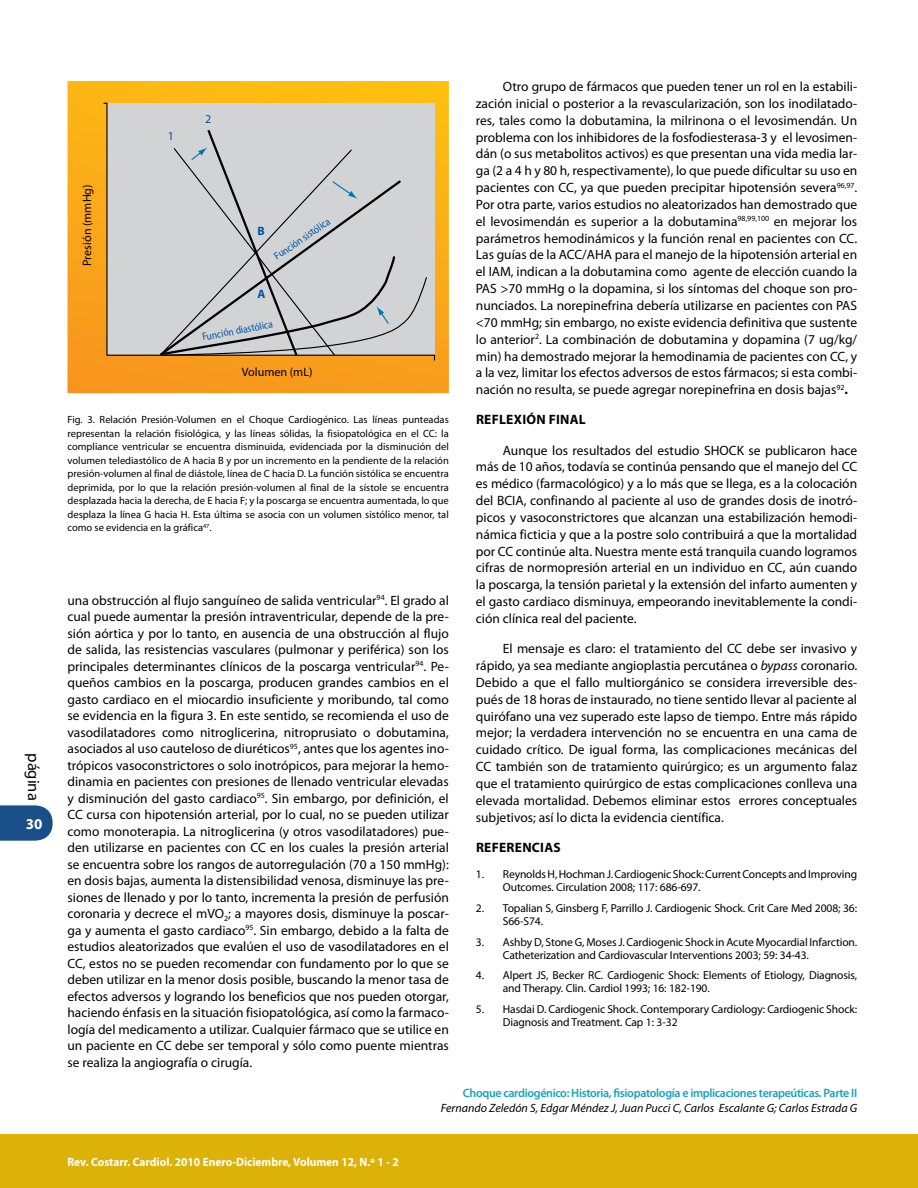
<style>
.page{position:relative;width:918px;height:1188px;background:#fff}
.page>*{position:absolute;margin:0;border:0;box-sizing:border-box;transform-origin:0 0}
.t1{font:16.5px "Myriad Pro";color:#000}
.t2{font:700 15px "Myriad Pro";color:#fff}
.t3{font:700 13.65px "Myriad Pro";color:#000}
.t4{font:13.5px/16.8px "Myriad Pro";color:#000;text-align:justify}
.t5{font:600 12.15px "Myriad Pro";letter-spacing:-.03em;color:#19a1c1}
.t6{font:12.15px "Myriad Pro";color:#000}
.t7{font:12.15px "Myriad Pro";color:#0054a6}
.t8{font:700 12.15px "Myriad Pro";color:#0054a6}
.t9{font:italic 12px "Myriad Pro";color:#000}
.t10{font:700 12px "Myriad Pro";color:#fff;scale:.95 1}
.t11{font:11.55px/13px "Myriad Pro";letter-spacing:-.01em;color:#000}
.t12{font:10.65px "Myriad Pro";color:#0054a6;scale:.9 1}
.t13{font:10.5px/13.5px "Myriad Pro";color:#000;text-align:justify}
.s1{font-weight:700}
.s2{font-style:italic}
</style>
<div class="page">
<svg style="left:0;top:805px;width:53px;height:36px;background:#2d5d92"></svg>
<div style="left:0;top:1134px;width:918px;height:54px;background:#dcb208"></div>
<svg style="left:68px;top:81px;width:381px;height:312px;background:#faa718"></svg>
<svg style="left:102px;top:102px;width:334px;height:260px;background:#d3c9b9"></svg>
<svg style="left:159px;top:127px;width:269px;height:231px;background:#c6c8c7"></svg>
<p class="t1" style="left:44px;top:753px;width:49px;rotate:90deg">página</p>
<p class="t2" style="left:26px;top:814px;width:18px">30</p>
<p class="t6" style="left:80px;top:266px;width:83px;rotate:-90deg">Presión (mmHg)</p>
<p class="t7" style="left:168px;top:129px;width:8px">1</p>
<p class="t7" style="left:205px;top:111px;width:8px">2</p>
<p class="t8" style="left:257px;top:223px;width:9px">B</p>
<p class="t12" style="left:271px;top:251px;width:74px;rotate:-34deg">Función sistólica</p>
<p class="t8" style="left:257px;top:286px;width:9px">A</p>
<p class="t12" style="left:201px;top:331px;width:81px;rotate:-11deg">Función diastólica</p>
<p class="t6" style="left:242px;top:365px;width:72px">Volumen (mL)</p>
<p class="t13" style="left:68px;top:413px;width:383px">Fig. 3. Relación Presión-Volumen en el Choque Cardiogénico. Las líneas punteadas representan la relación fisiológica, y las líneas sólidas, la fisiopatológica en el CC: la compliance ventricular se encuentra disminuida, evidenciada por la disminución del volumen telediastólico de A hacia B y por un incremento en la pendiente de la relación presión-volumen al final de diástole, línea de C hacia D. La función sistólica se encuentra deprimida, por lo que la relación presión-volumen al final de la sístole se encuentra desplazada hacia la derecha, de E hacia F; y la poscarga se encuentra aumentada, lo que desplaza la línea G hacia H. Esta última se asocia con un volumen sistólico menor, tal como se evidencia en la gráfica<sup>47</sup>.</p>
<p class="t4" style="left:67px;top:592px;width:383px">una obstrucción al flujo sanguíneo de salida ventricular<sup>94</sup>. El grado al cual puede aumentar la presión intraventricular, depende de la pre&shy;sión aórtica y por lo tanto, en ausencia de una obstrucción al flujo de salida, las resistencias vasculares (pulmonar y periférica) son los principales determinantes clínicos de la poscarga ventricular<sup>94</sup>. Pe&shy;queños cambios en la poscarga, producen grandes cambios en el gasto cardiaco en el miocardio insuficiente y moribundo, tal como se evidencia en la figura 3. En este sentido, se recomienda el uso de vasodilatadores como nitroglicerina, nitroprusiato o dobutamina, asociados al uso cauteloso de diuréticos<sup>95</sup>, antes que los agentes ino&shy;trópicos vasoconstrictores o solo inotrópicos, para mejorar la hemo&shy;dinamia en pacientes con presiones de llenado ventricular elevadas y disminución del gasto cardiaco<sup>95</sup>. Sin embargo, por definición, el CC cursa con hipotensión arterial, por lo cual, no se pueden utilizar como monoterapia. La nitroglicerina (y otros vasodilatadores) pue&shy;den utilizarse en pacientes con CC en los cuales la presión arterial se encuentra sobre los rangos de autorregulación (70 a 150 mmHg): en dosis bajas, aumenta la distensibilidad venosa, disminuye las pre&shy;siones de llenado y por lo tanto, incrementa la presión de perfusión coronaria y decrece el mVO<sub>2</sub>; a mayores dosis, disminuye la poscar&shy;ga y aumenta el gasto cardiaco<sup>95</sup>. Sin embargo, debido a la falta de estudios aleatorizados que evalúen el uso de vasodilatadores en el CC, estos no se pueden recomendar con fundamento por lo que se deben utilizar en la menor dosis posible, buscando la menor tasa de efectos adversos y logrando los beneficios que nos pueden otorgar, haciendo énfasis en la situación fisiopatológica, así como la farmaco&shy;logía del medicamento a utilizar. Cualquier fármaco que se utilice en un paciente en CC debe ser temporal y sólo como puente mientras se realiza la angiografía o cirugía.</p>
<p class="t4" style="left:476px;top:78px;width:383px;text-indent:27px">Otro grupo de fármacos que pueden tener un rol en la estabili&shy;zación inicial o posterior a la revascularización, son los inodilatado&shy;res, tales como la dobutamina, la milrinona o el levosimendán. Un problema con los inhibidores de la fosfodiesterasa-3 y el levosimen&shy;dán (o sus metabolitos activos) es que presentan una vida media lar&shy;ga (2 a 4 h y 80 h, respectivamente), lo que puede dificultar su uso en pacientes con CC, ya que pueden precipitar hipotensión severa<sup>96,97</sup>.<br>Por otra parte, varios estudios no aleatorizados han demostrado que el levosimendán es superior a la dobutamina<sup>98,99,100</sup> en mejorar los parámetros hemodinámicos y la función renal en pacientes con CC.<br>Las guías de la ACC/AHA para el manejo de la hipotensión arterial en el IAM, indican a la dobutamina como agente de elección cuando la PAS &gt;70 mmHg o la dopamina, si los síntomas del choque son pro&shy;nunciados. La norepinefrina debería utilizarse en pacientes con PAS &lt;70 mmHg; sin embargo, no existe evidencia definitiva que sustente lo anterior<sup>2</sup>. La combinación de dobutamina y dopamina (7 ug/kg/ min) ha demostrado mejorar la hemodinamia de pacientes con CC, y a la vez, limitar los efectos adversos de estos fármacos; si esta combi&shy;nación no resulta, se puede agregar norepinefrina en dosis bajas<sup>92</sup><span class="s1">.</span></p>
<p class="t3" style="left:476px;top:411px;width:49px">Ref lexión</p>
<p class="t3" style="left:549px;top:411px;width:3px">fina</p>
<p class="t3" style="left:579px;top:411px;width:8px">l</p>
<p class="t4" style="left:476px;top:441px;width:383px;text-indent:27px">Aunque los resultados del estudio SHOCK se publicaron hace más de 10 años, todavía se continúa pensando que el manejo del CC es médico (farmacológico) y a lo más que se llega, es a la colocación del BCIA, confinando al paciente al uso de grandes dosis de inotró&shy;picos y vasoconstrictores que alcanzan una estabilización hemodi&shy;námica ficticia y que a la postre solo contribuirá a que la mortalidad por CC continúe alta. Nuestra mente está tranquila cuando logramos cifras de normopresión arterial en un individuo en CC, aún cuando la poscarga, la tensión parietal y la extensión del infarto aumenten y el gasto cardiaco disminuya, empeorando inevitablemente la condi&shy;ción clínica real del paciente.</p>
<p class="t4" style="left:476px;top:640px;width:383px;text-indent:27px">El mensaje es claro: el tratamiento del CC debe ser invasivo y rápido, ya sea mediante angioplastia percutánea o <span class="s2">bypass</span> coronario.<br>Debido a que el fallo multiorgánico se considera irreversible des&shy;pués de 18 horas de instaurado, no tiene sentido llevar al paciente al quirófano una vez superado este lapso de tiempo. Entre más rápido mejor; la verdadera intervención no se encuentra en una cama de cuidado crítico. De igual forma, las complicaciones mecánicas del CC también son de tratamiento quirúrgico; es un argumento falaz que el tratamiento quirúrgico de estas complicaciones conlleva una elevada mortalidad. Debemos eliminar estos errores conceptuales subjetivos; así lo dicta la evidencia científica.</p>
<p class="t3" style="left:476px;top:838px;width:10px">Referencias</p>
<p class="t11" style="left:503px;top:868px;width:356px;text-indent:-27px">1. Reynolds H, Hochman J. Cardiogenic Shock: Current Concepts and Improving<br>Outcomes. Circulation 2008; 117: 686-697.</p>
<p class="t11" style="left:503px;top:901px;width:356px;text-indent:-27px">2. Topalian S, Ginsberg F, Parrillo J. Cardiogenic Shock. Crit Care Med 2008; 36:<br>S66-S74.</p>
<p class="t11" style="left:503px;top:935px;width:356px;text-indent:-27px">3. Ashby D, Stone G, Moses J. Cardiogenic Shock in Acute Myocardial Infarction.<br>Catheterization and Cardiovascular Interventions 2003; 59: 34-43.</p>
<p class="t11" style="left:503px;top:969px;width:356px;text-indent:-27px">4. Alpert JS, Becker RC. Cardiogenic Shock: Elements of Etiology, Diagnosis, and Therapy. Clin. Cardiol 1993; 16: 182-190.</p>
<p class="t11" style="left:503px;top:1002px;width:356px;text-indent:-27px">5. Hasdai D. Cardiogenic Shock. Contemporary Cardiology: Cardiogenic Shock:<br>Diagnosis and Treatment. Cap 1: 3-32</p>
<p class="t10" style="left:68px;top:1154px;width:350px">Rev. Costarr. Cardiol. 2010 Enero-Diciembre, Volumen 12, N.º 1 - 2</p>
<p class="t5" style="left:463px;top:1085px;width:396px">Choque cardiogénico: Historia, fisiopatología e implicaciones terapeúticas. Parte II</p>
<p class="t9" style="left:441px;top:1101px;width:418px">Fernando Zeledón S, Edgar Méndez J, Juan Pucci C, Carlos Escalante G; Carlos Estrada G</p>
</div>
